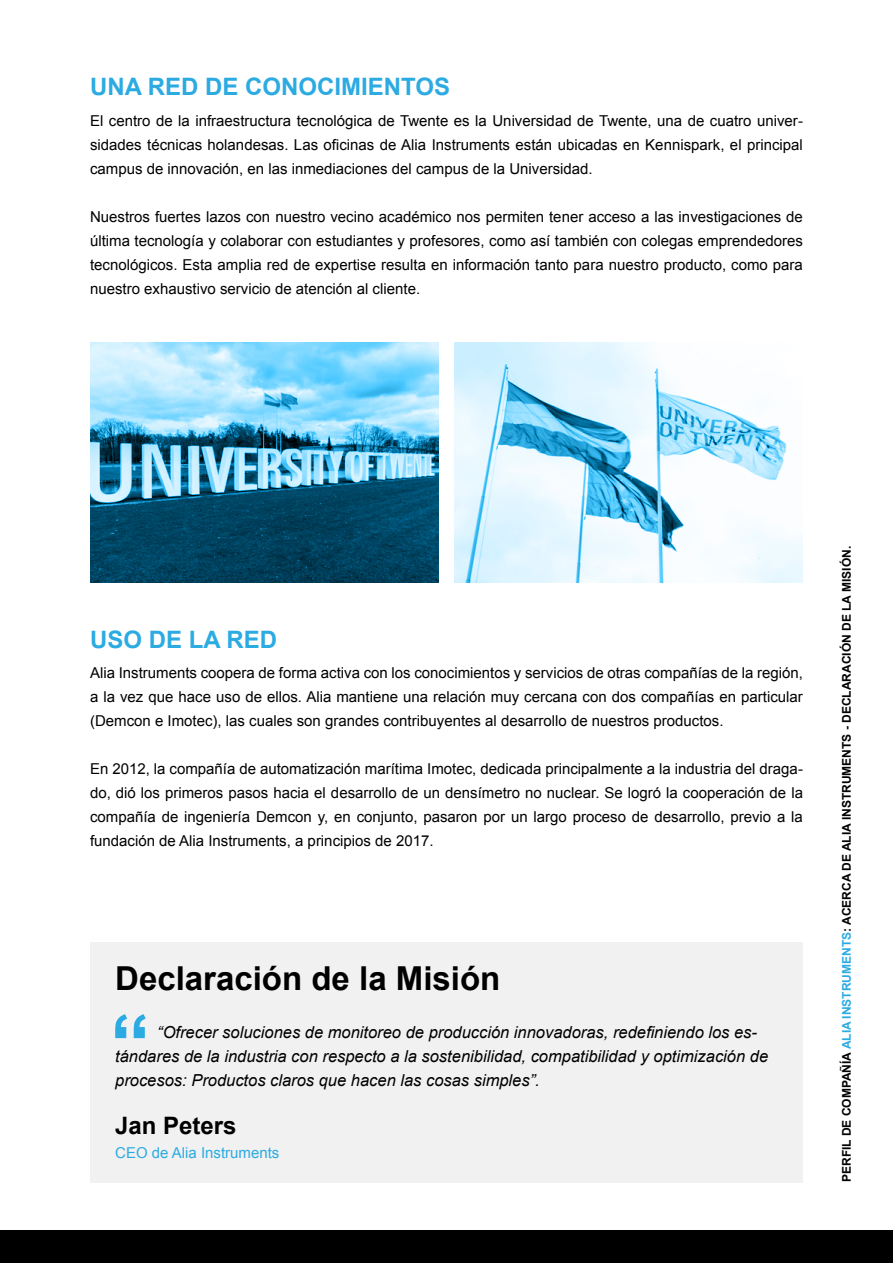
<style>
.page{position:relative;width:893px;height:1263px;background:#fff}
.page>*{position:absolute;margin:0;border:0;box-sizing:border-box;transform-origin:0 0}
.t1{font:700 33px "Arial";color:#000}
.t2{font:700 24px "Arial";color:#2cabe2}
.t3{font:700 24px "Arial";color:#000}
.t4{font:italic 16.5px/24px "Arial";color:#000}
.t5{font:15px/24px "Arial";color:#000;text-align:justify}
.t6{font:15px "Arial";color:#2cabe2}
.t7{font:700 12px "Arial";color:#000}
.s1{color:#2cabe2}
</style>
<div class="page">
<div style="left:0;top:1230px;width:893px;height:33px;background:#000"></div>
<img style="left:90px;top:342px;width:349px;height:240px">
<img style="left:454px;top:342px;width:349px;height:240px">
<div style="left:90px;top:942px;width:713px;height:240px;background:#f1f1f2"></div>
<svg style="left:115px;top:1014px;width:31px;height:24px"></svg>
<h2 class="t2" style="left:90px;top:71px;width:75px">UNA RED</h2>
<h2 class="t2" style="left:205px;top:71px;width:171px">DE CONOCIMIENT</h2>
<h2 class="t2" style="left:415px;top:71px;width:34px">OS</h2>
<p class="t5" style="left:90px;top:109px;width:714px">El centro de la infraestructura tecnológica de Twente es la Universidad de Twente, una de cuatro univer&shy;sidades técnicas holandesas. Las oficinas de Alia Instruments están ubicadas en Kennispark, el principal campus de innovación, en las inmediaciones del campus de la Universidad.</p>
<p class="t5" style="left:90px;top:205px;width:714px">N uestros fuertes lazos con nuestro vecino académico nos permiten tener acceso a las investigaciones de última tecnología y colaborar con estudiantes y profesores, como así también con colegas emprendedores tecnológicos. Esta amplia red de expertise resulta en información tanto para nuestro producto, como para nuestro exhaustivo servicio de atención al cliente.</p>
<h2 class="t2" style="left:90px;top:623px;width:154px">USO DE LA RED</h2>
<p class="t5" style="left:90px;top:661px;width:714px">Alia Instruments coopera de forma activa con los conocimientos y servicios de otras compañías de la región, a la vez que hace uso de ellos. Alia mantiene una relación muy cercana con dos compañías en particular (Demcon e I motec), las cuales son grandes contribuyentes al desarrollo de nuestros productos.</p>
<p class="t5" style="left:90px;top:757px;width:714px">En 2012, la compañía de automatización marítima Imotec, dedicada principalmente a la industria del draga&shy;do, dió los primeros pasos hacia el desarrollo de un densímetro no nuclear. Se logró la cooperación de la compañía de ingeniería Demcon y, en conjunto, pasaron por un largo proceso de desarrollo, previo a la fundación de Alia I nstruments, a principios de 2017.</p>
<h1 class="t1" style="left:115px;top:956px;width:387px">DECLARACIÓN DE LA MISIÓN</h1>
<p class="t4" style="left:115px;top:1020px;width:654px;text-indent:42px">“Ofrecer soluciones de monitoreo de producción innovadoras, redefiniendo los es&shy;tándares de la industria con respecto a la sostenibilidad, compatibilidad y optimización de procesos: Productos claros que hacen las cosas simples”.</p>
<h2 class="t3" style="left:115px;top:1110px;width:123px">JAN PETERS</h2>
<p class="t6" style="left:115px;top:1143px;width:166px">CEO de Alia I nstruments</p>
<p class="t7" style="left:839px;top:1182px;width:638px;rotate:-90deg">PERFIL DE COMPAÑÍA <span class="s1">ALIA INSTRUMENTS</span>: ACERCA DE ALIA INSTRUMENTS - DECLARACIÓN DE LA MISIÓN.</p>
</div>
